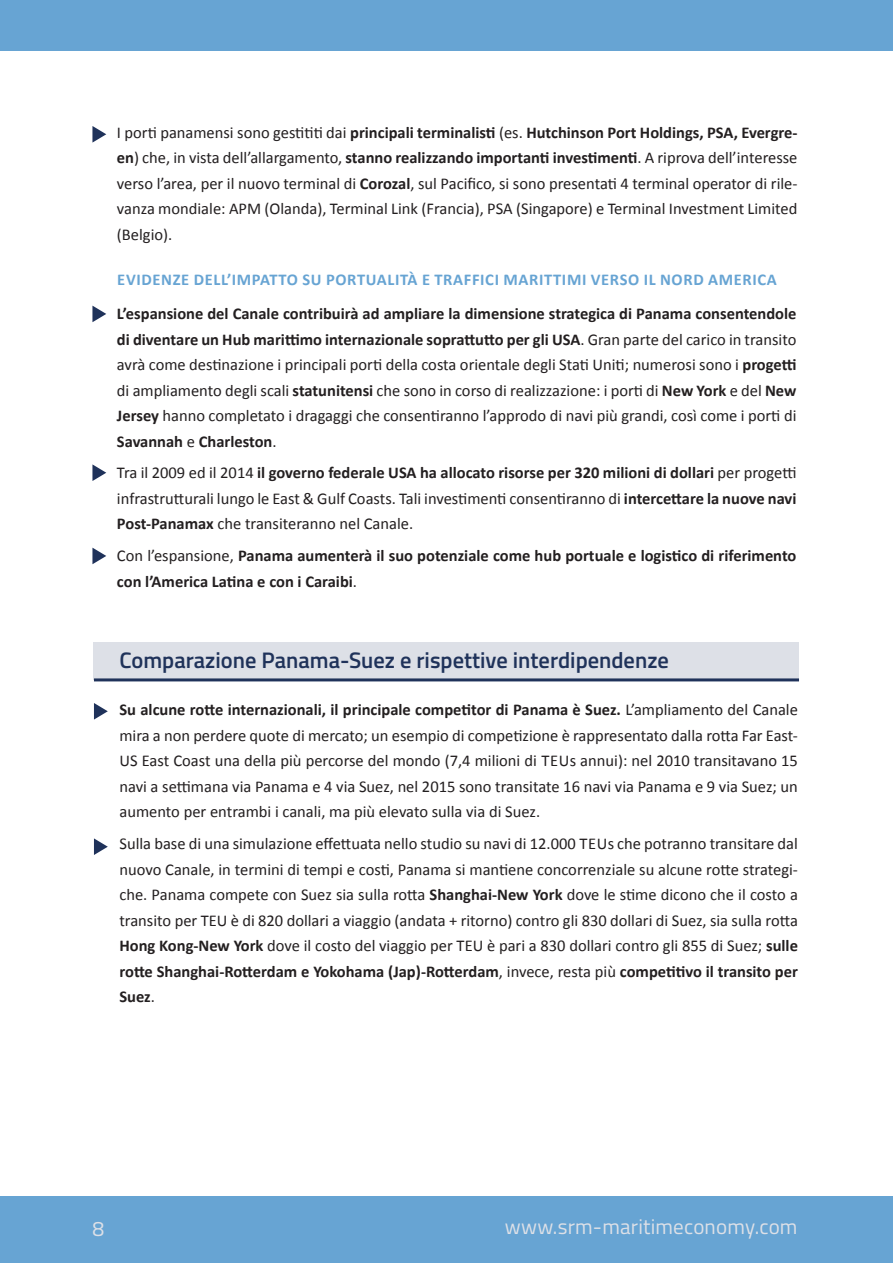
<style>
.page{position:relative;width:893px;height:1263px;background:#fff}
.page>*{position:absolute;margin:0;border:0;box-sizing:border-box;transform-origin:0 0}
.t1{font:600 22.5px "Titillium";color:#1f325a}
.t2{font:21px "Titillium";letter-spacing:.01em;color:#dde0e7}
.t3{font:16.5px/25.5px "Calibri";color:#231f20;text-align:justify}
.t4{font:700 16.5px/25.5px "Calibri";color:#231f20}
.t5{font:700 16.5px "Calibri";letter-spacing:.04em;color:#67a4d3}
.s1{font-weight:700}
.s2{font-weight:400}
</style>
<div class="page">
<div style="left:0;top:0;width:893px;height:51px;background:#67a4d3"></div>
<div style="left:0;top:1195px;width:893px;height:68px;background:#67a4d3"></div>
<svg style="left:92px;top:306px;width:14px;height:16px"></svg>
<svg style="left:92px;top:464px;width:14px;height:17px"></svg>
<svg style="left:92px;top:548px;width:14px;height:16px"></svg>
<div style="left:94px;top:642px;width:705px;height:38px;background:#dde0e7"></div>
<svg style="left:94px;top:703px;width:14px;height:17px"></svg>
<svg style="left:94px;top:838px;width:14px;height:17px"></svg>
<hr style="left:94px;top:678px;width:705px;height:3px;background:#1f325a">
<svg style="left:92px;top:126px;width:14px;height:17px"></svg>
<p class="t3" style="left:117px;top:120px;width:682px">I porti panamensi sono gestititi dai <span class="s1">principali terminalisti</span> (es. <span class="s1">Hutchinson Port Holdings, PSA, Evergre&shy;en</span>) che, in vista dell’allargamento, <span class="s1">stanno realizzando importanti investimenti</span>. A riprova dell’interesse verso l’area, per il nuovo terminal di <span class="s1">Corozal</span>, sul Pacifico, si sono presentati 4 terminal operator di rile&shy;vanza mondiale: APM (Olanda), Terminal Link (Francia), PSA (Singapore) e Terminal Investment Limited (Belgio).</p>
<p class="t5" style="left:117px;top:269px;width:661px">EVIDENZE DELL’IMPATTO SU PORTUALITÀ E TRAFFICI MARITTIMI VERSO IL NORD AMERICA</p>
<p class="t3" style="left:117px;top:301px;width:681px"><span class="s1">L’espansione del Canale contribuirà ad ampliare la dimensione strategica di Panama consentendole di diventare un Hub marittimo internazionale soprattutto per gli USA</span>. Gran parte del carico in transito avrà come destinazione i principali porti della costa orientale degli Stati Uniti; numerosi sono i <span class="s1">progetti </span>di ampliamento degli scali <span class="s1">statunitensi</span> che sono in corso di realizzazione: i porti di <span class="s1">New York</span> e del <span class="s1">New Jersey</span> hanno completato i dragaggi che consentiranno l’approdo di navi più grandi, così come i porti di <span class="s1">Savannah</span> e <span class="s1">Charleston</span>.</p>
<p class="t3" style="left:117px;top:460px;width:681px">Tra il 2009 ed il 2014 <span class="s1">il governo federale USA ha allocato risorse per 320 milioni di dollari</span> per progetti infrastrutturali lungo le East &amp; Gulf Coasts. Tali investimenti consentiranno di <span class="s1">intercettare la nuove navi Post-Panamax</span> che transiteranno nel Canale.</p>
<p class="t4" style="left:117px;top:543px;width:681px"><span class="s2">Con l’espansione,</span> Panama aumenterà il suo potenziale come hub portuale e logistico di riferimento con l’America Latina e con i Caraibi<span class="s2">.</span></p>
<p class="t1" style="left:119px;top:643px;width:551px">Comparazione Panama-Suez e rispettive interdipendenze</p>
<p class="t3" style="left:119px;top:697px;width:680px"><span class="s1">Su alcune rotte internazionali, il principale competitor di Panama è Suez.</span> L’ampliamento del Canale mira a non perdere quote di mercato; un esempio di competizione è rappresentato dalla rotta Far East-US East Coast una della più percorse del mondo (7,4 milioni di TEUs annui): nel 2010 transitavano 15 navi a settimana via Panama e 4 via Suez, nel 2015 sono transitate 16 navi via Panama e 9 via Suez; un aumento per entrambi i canali, ma più elevato sulla via di Suez.</p>
<p class="t3" style="left:119px;top:831px;width:680px">Sulla base di una simulazione effettuata nello studio su navi di 12.000 TEUs che potranno transitare dal nuovo Canale, in termini di tempi e costi, Panama si mantiene concorrenziale su alcune rotte strategi&shy;che. Panama compete con Suez sia sulla rotta <span class="s1">Shanghai-New York</span> dove le stime dicono che il costo a transito per TEU è di 820 dollari a viaggio (andata + ritorno) contro gli 830 dollari di Suez, sia sulla rotta <span class="s1">Hong Kong-New York</span> dove il costo del viaggio per TEU è pari a 830 dollari contro gli 855 di Suez; <span class="s1">sulle rotte Shanghai-Rotterdam e Yokohama (Jap)-Rotterdam</span>, invece, resta più <span class="s1">competitivo il transito per Suez</span>.</p>
<p class="t2" style="left:92px;top:1214px;width:13px">8</p>
<p class="t2" style="left:505px;top:1211px;width:294px">www.srm-maritimeconomy.com</p>
</div>
